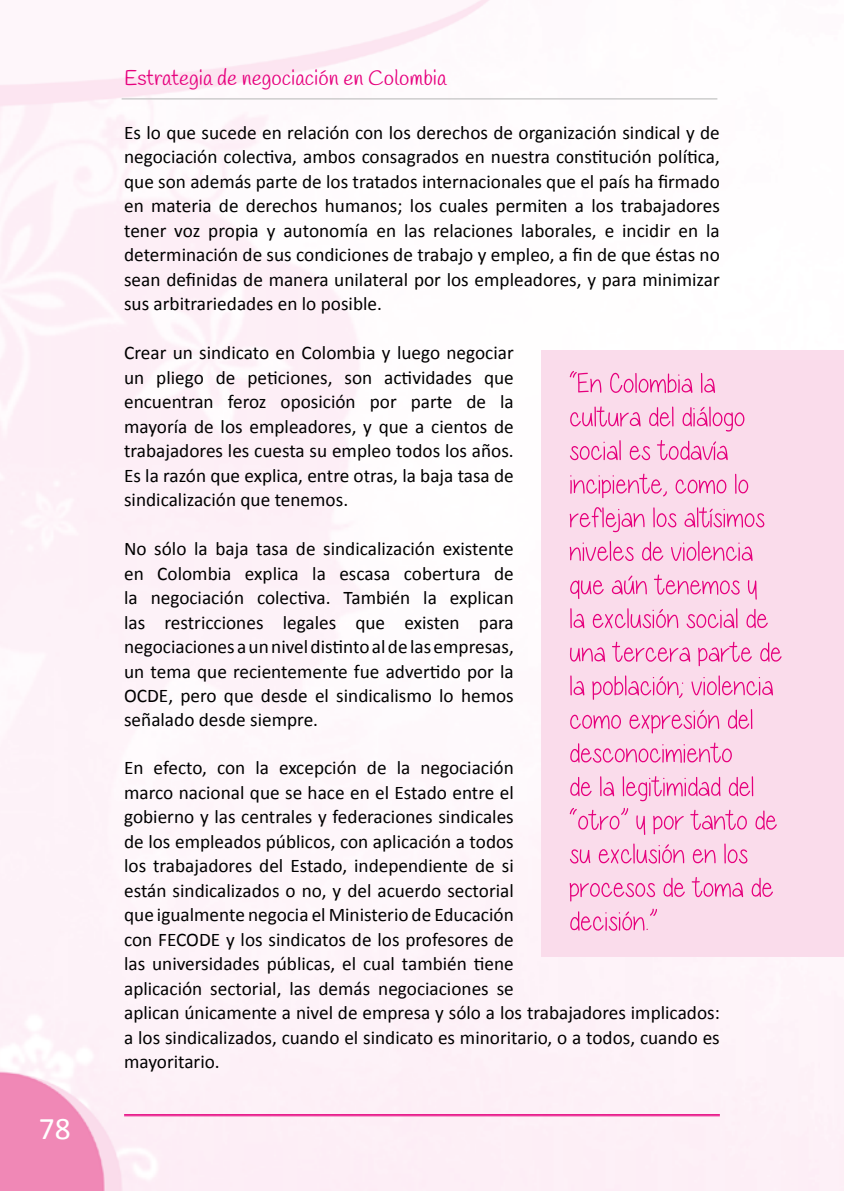
<style>
.page{position:relative;width:844px;height:1191px;background:#fff}
.page>*{position:absolute;margin:0;border:0;box-sizing:border-box;transform-origin:0 0}
.t1{font:31.5px "Calibri";color:#fff}
.t2{font:21px "Handlee";color:#e6007d}
.t3{font:19.25px/24.5px "Calibri";color:#000;text-align:justify}
</style>
<div class="page">
<div style="left:0;top:0;width:843px;height:1191px;background:#fef5fa"></div>
<hr style="left:122px;top:98px;width:595px;height:2px;background:#c6c6c6">
<hr style="left:124px;top:1114px;width:595px;height:1px;background:#e6007d">
<hr style="left:124px;top:1115px;width:595px;height:1px;background:#e6007d">
<div style="left:541px;top:350px;width:302px;height:607px;background:#fadceb"></div>
<svg style="left:570px;top:908px;width:87px;height:23px"></svg>
<svg style="left:569px;top:877px;width:203px;height:24px"></svg>
<svg style="left:569px;top:843px;width:178px;height:20px"></svg>
<svg style="left:569px;top:808px;width:207px;height:27px"></svg>
<svg style="left:570px;top:776px;width:183px;height:25px"></svg>
<svg style="left:570px;top:742px;width:161px;height:21px"></svg>
<svg style="left:570px;top:709px;width:182px;height:24px"></svg>
<svg style="left:570px;top:675px;width:202px;height:25px"></svg>
<svg style="left:570px;top:641px;width:211px;height:25px"></svg>
<svg style="left:570px;top:608px;width:197px;height:20px"></svg>
<svg style="left:570px;top:574px;width:186px;height:25px"></svg>
<svg style="left:569px;top:541px;width:183px;height:20px"></svg>
<svg style="left:569px;top:507px;width:195px;height:25px"></svg>
<svg style="left:570px;top:473px;width:178px;height:25px"></svg>
<svg style="left:570px;top:440px;width:157px;height:20px"></svg>
<svg style="left:570px;top:406px;width:174px;height:25px"></svg>
<svg style="left:569px;top:371px;width:145px;height:22px"></svg>
<h1 class="t1" style="left:39px;top:1106px;width:33px">78</h1>
<p class="t2" style="left:124px;top:65px;width:324px">Estrategia de negociación en Colombia</p>
<p class="t3" style="left:124px;top:119px;width:597px">Es lo que sucede en relación con los derechos de organización sindical y de negociación colectiva, ambos consagrados en nuestra constitución política, que son además parte de los tratados internacionales que el país ha firmado en materia de derechos humanos; los cuales permiten a los trabajadores tener voz propia y autonomía en las relaciones laborales, e incidir en la determinación de sus condiciones de trabajo y empleo, a fin de que éstas no sean definidas de manera unilateral por los empleadores, y para minimizar sus arbitrariedades en lo posible.</p>
<p class="t3" style="left:124px;top:340px;width:391px">Crear un sindicato en Colombia y luego negociar un pliego de peticiones, son actividades que encuentran feroz oposición por parte de la mayoría de los empleadores, y que a cientos de trabajadores les cuesta su empleo todos los años.<br>Es la razón que explica, entre otras, la baja tasa de sindicalización que tenemos.</p>
<p class="t3" style="left:124px;top:536px;width:391px">No sólo la baja tasa de sindicalización existente en Colombia explica la escasa cobertura de la negociación colectiva. También la explican las restricciones legales que existen para negociaciones a un nivel distinto al de las empresas, un tema que recientemente fue advertido por la OCDE, pero que desde el sindicalismo lo hemos señalado desde siempre.</p>
<p class="t3" style="left:124px;top:755px;width:597px;text-align:left">En efecto, con la excepción de la negociación<br>marco nacional que se hace en el Estado entre el<br>gobierno y las centrales y federaciones sindicales<br>de los empleados públicos, con aplicación a todos<br>los trabajadores del Estado, independiente de si<br>están sindicalizados o no, y del acuerdo sectorial<br>que igualmente negocia el Ministerio de Educación<br>con FECODE y los sindicatos de los profesores de<br>las universidades públicas, el cual también tiene<br>aplicación sectorial, las demás negociaciones se<br>aplican únicamente a nivel de empresa y sólo a los trabajadores implicados: a los sindicalizados, cuando el sindicato es minoritario, o a todos, cuando es mayoritario.</p>
</div>
